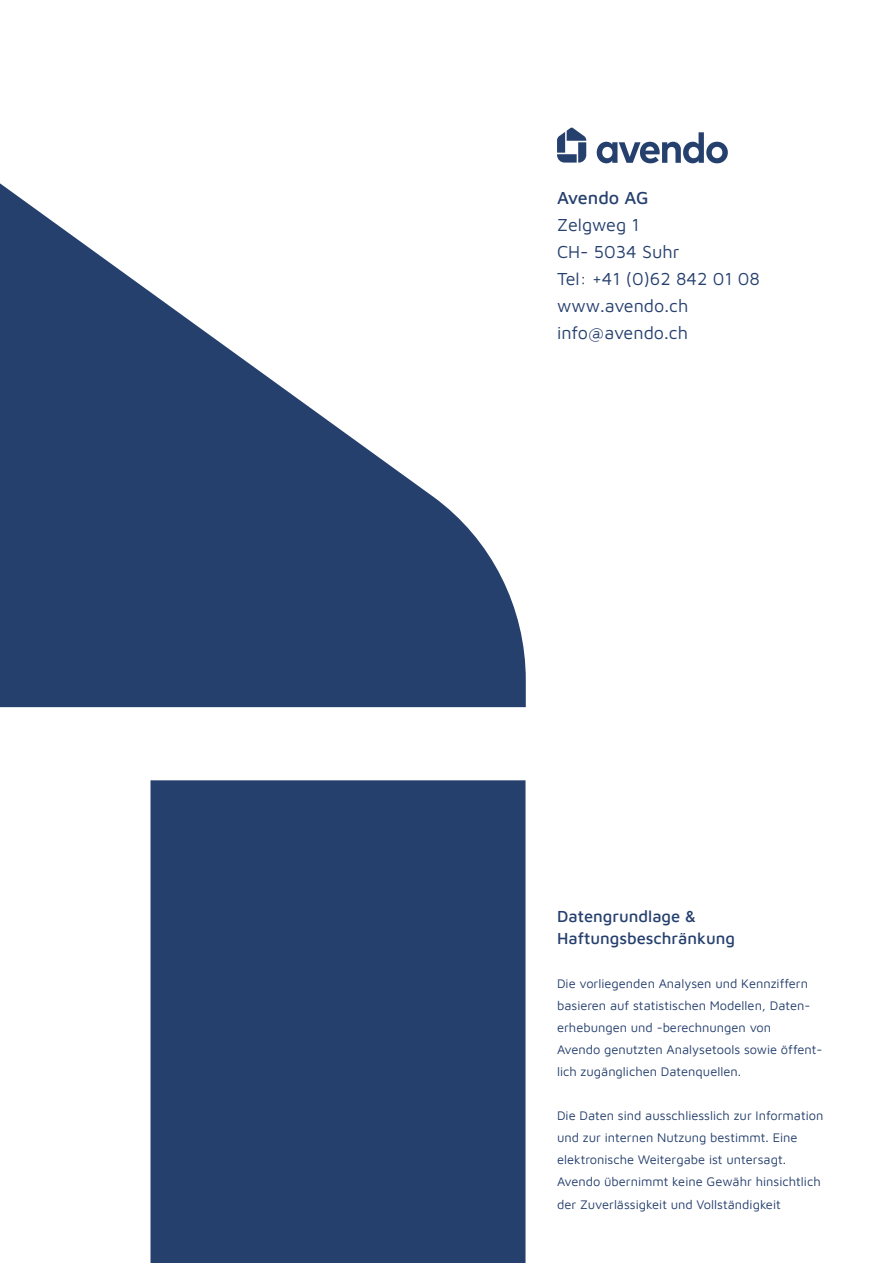
<style>
.page{position:relative;width:893px;height:1263px;background:#fff}
.page>*{position:absolute;margin:0;border:0;box-sizing:border-box;transform-origin:0 0}
.t1{font:18px/27px "Maven Pro";color:#26406e}
.t2{font:500 18px "Maven Pro";letter-spacing:-.01em;color:#26406e}
.t3{font:500 16.5px/22px "Maven Pro";color:#26406e}
.t4{font:12.9px/22px "Maven Pro";color:#26406e}
</style>
<div class="page">
<svg style="left:557px;top:127px;width:29px;height:36px"></svg>
<svg style="left:597px;top:132px;width:131px;height:32px"></svg>
<div style="left:150px;top:780px;width:376px;height:483px;background:#26406e"></div>
<svg style="left:0;top:183px;width:526px;height:524px;fill:#26406e"></svg>
<h1 class="t2" style="left:557px;top:186px;width:93px">Avendo AG</h1>
<h1 class="t1" style="left:557px;top:210px;width:204px">Zelgweg 1<br>CH- 5034 Suhr<br>Tel: +41 (0)62 842 01 08 www.avendo.ch info@avendo.ch</h1>
<p class="t3" style="left:557px;top:904px;width:180px">Datengrundlage &amp;<br>Haftungsbeschränkung</p>
<p class="t4" style="left:557px;top:972px;width:267px">Die vorliegenden Analysen und Kennziffern basieren auf statistischen Modellen, Daten&shy;erhebungen und -berechnungen von<br>Avendo genutzten Analysetools sowie öffent&shy;lich zugänglichen Datenquellen.</p>
<p class="t4" style="left:557px;top:1104px;width:268px">Die Daten sind ausschliesslich zur Information und zur internen Nutzung bestimmt. Eine elektronische Weitergabe ist untersagt.<br>Avendo übernimmt keine Gewähr hinsichtlich der Zuverlässigkeit und Vollständigkeit</p>
</div>
